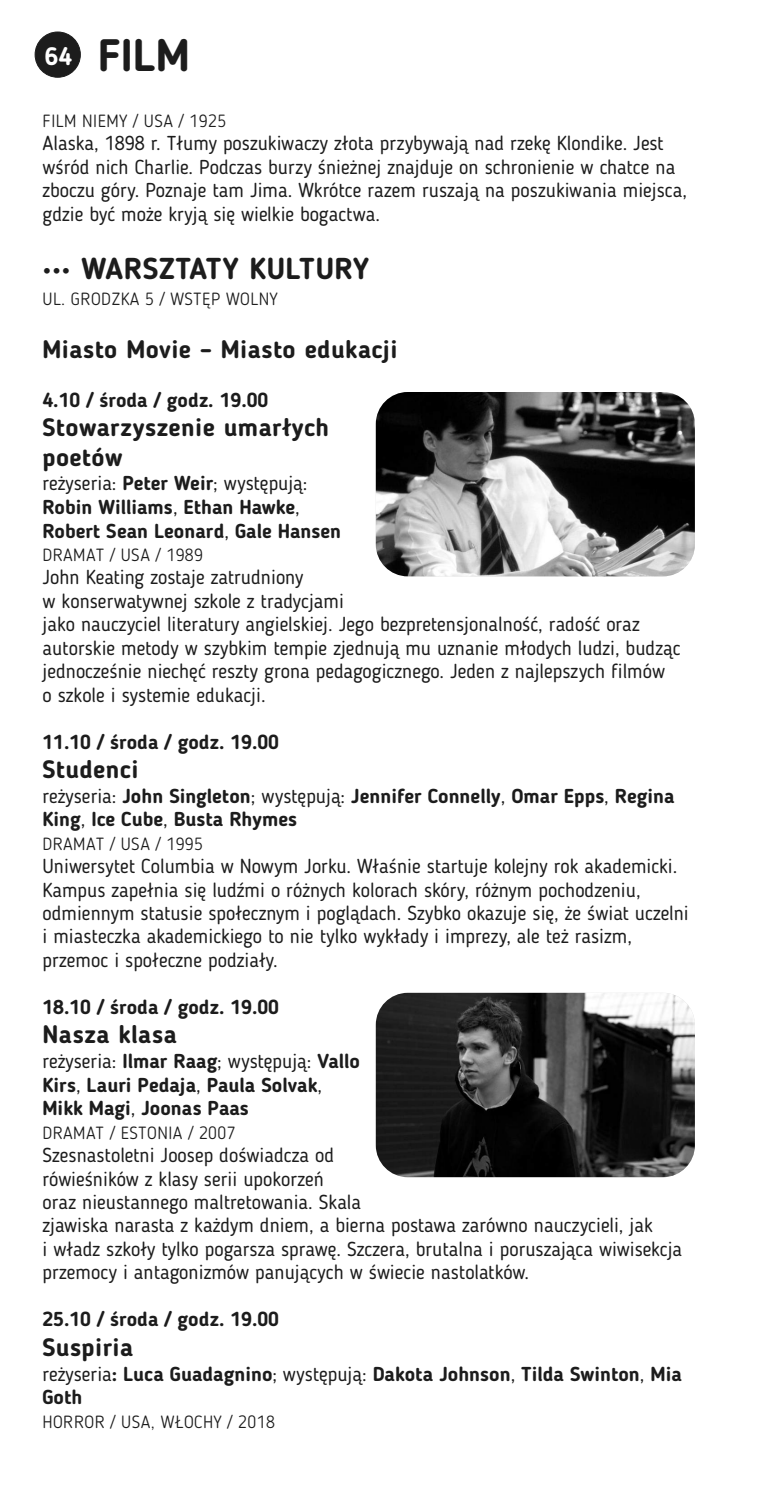
<style>
.page{position:relative;width:780px;height:1489px;background:#fff}
.page>*{position:absolute;margin:0;border:0;box-sizing:border-box;transform-origin:0 0}
.t1{font:700 45px "Blogger Sans";color:#1c1c1c}
.t2{font:700 30px "Blogger Sans";letter-spacing:.015em;color:#1c1c1c}
.t3{font:700 25px/29.5px "Blogger Sans";letter-spacing:.015em;color:#1c1c1c}
.t4{font:20px/23.5px "Blogger Sans";color:#1c1c1c}
.t5{font:700 20px/23.5px "Blogger Sans";color:#1c1c1c}
.t6{font:300 17.5px "Blogger Sans";letter-spacing:.03em;color:#1c1c1c}
.s1{font-size:25px;color:#fff}
.s2{font-weight:400}
</style>
<div class="page">
<div style="left:35px;top:32px;width:46px;height:45px;background:#1c1c1c;border:1px solid #1c1c1c;border-radius:50%"></div>
<img style="left:376px;top:392px;width:318px;height:184px;border-radius:32px">
<img style="left:376px;top:992px;width:318px;height:185px;border-radius:32px">
<h1 class="t1" style="left:45px;top:37px;width:147px"><span class="s1">64</span> FILM</h1>
<p class="t6" style="left:43px;top:114px;width:185px">FILM NIEMY / USA / 1925</p>
<p class="t4" style="left:43px;top:133px;width:646px">Alaska, 1898 r. Tłumy poszukiwaczy złota przybywają nad rzekę Klondike. Jest wśród nich Charlie. Podczas burzy śnieżnej znajduje on schronienie w chatce na zboczu góry. Poznaje tam Jima. Wkrótce razem ruszają na poszukiwania miejsca, gdzie być może kryją się wielkie bogactwa.</p>
<h2 class="t2" style="left:43px;top:257px;width:328px">••• WARSZTATY KULTURY</h2>
<p class="t6" style="left:42px;top:292px;width:237px">UL. GRODZKA 5 / WSTĘP WOLNY</p>
<p class="t3" style="left:42px;top:337px;width:356px">Miasto Movie – Miasto edukacji</p>
<p class="t5" style="left:42px;top:390px;width:227px">4.10 / środa / godz. 19.00</p>
<p class="t3" style="left:42px;top:415px;width:288px">Stowarzyszenie umarłych poetów</p>
<p class="t5" style="left:42px;top:473px;width:300px"><span class="s2">reżyseria:</span> Peter Weir<span class="s2">; występują:<br></span>Robin Williams<span class="s2">,</span> Ethan Hawke<span class="s2">,<br></span>Robert Sean Leonard<span class="s2">,</span> Gale Hansen</p>
<p class="t6" style="left:42px;top:547px;width:162px">DRAMAT / USA / 1989</p>
<p class="t4" style="left:42px;top:567px;width:639px">John Keating zostaje zatrudniony<br>w konserwatywnej szkole z tradycjami<br>jako nauczyciel literatury angielskiej. Jego bezpretensjonalność, radość oraz autorskie metody w szybkim tempie zjednują mu uznanie młodych ludzi, budząc jednocześnie niechęć reszty grona pedagogicznego. Jeden z najlepszych filmów<br>o szkole i systemie edukacji.</p>
<p class="t5" style="left:42px;top:731px;width:238px">11.10 / środa / godz. 19.00</p>
<p class="t3" style="left:42px;top:756px;width:97px">Studenci</p>
<p class="t5" style="left:42px;top:785px;width:633px"><span class="s2">reżyseria:</span> John Singleton<span class="s2">; występują:</span> Jennifer Connelly<span class="s2">,</span> Omar Epps<span class="s2">,</span> Regina<br>King<span class="s2">,</span> Ice Cube<span class="s2">,</span> Busta Rhymes</p>
<p class="t6" style="left:42px;top:836px;width:162px">DRAMAT / USA / 1995</p>
<p class="t4" style="left:42px;top:856px;width:647px">Uniwersytet Columbia w Nowym Jorku. Właśnie startuje kolejny rok akademicki.<br>Kampus zapełnia się ludźmi o różnych kolorach skóry, różnym pochodzeniu, odmiennym statusie społecznym i poglądach. Szybko okazuje się, że świat uczelni i miasteczka akademickiego to nie tylko wykłady i imprezy, ale też rasizm, przemoc i społeczne podziały.</p>
<p class="t5" style="left:42px;top:996px;width:238px">18.10 / środa / godz. 19.00</p>
<p class="t3" style="left:42px;top:1022px;width:136px">Nasza klasa</p>
<p class="t5" style="left:42px;top:1051px;width:319px"><span class="s2">reżyseria:</span> Ilmar Raag<span class="s2">; występują:</span> Vallo<br>Kirs<span class="s2">,</span> Lauri Pedaja<span class="s2">,</span> Paula Solvak<span class="s2">,<br></span>Mikk Magi<span class="s2">,</span> Joonas Paas</p>
<p class="t6" style="left:42px;top:1125px;width:195px">DRAMAT / ESTONIA / 2007</p>
<p class="t4" style="left:42px;top:1145px;width:641px">Szesnastoletni Joosep doświadcza od<br>rówieśników z klasy serii upokorzeń<br>oraz nieustannego maltretowania. Skala<br>zjawiska narasta z każdym dniem, a bierna postawa zarówno nauczycieli, jak<br>i władz szkoły tylko pogarsza sprawę. Szczera, brutalna i poruszająca wiwisekcja przemocy i antagonizmów panujących w świecie nastolatków.</p>
<p class="t5" style="left:42px;top:1309px;width:238px">25.10 / środa / godz. 19.00</p>
<p class="t3" style="left:42px;top:1334px;width:92px">Suspiria</p>
<p class="t5" style="left:42px;top:1363px;width:641px"><span class="s2">reżyseria</span>: Luca Guadagnino<span class="s2">; występują:</span> Dakota Johnson<span class="s2">,</span> Tilda Swinton<span class="s2">,</span> Mia<br>Goth</p>
<p class="t6" style="left:42px;top:1413px;width:234px">HORROR / USA, WŁOCHY / 2018</p>
</div>
